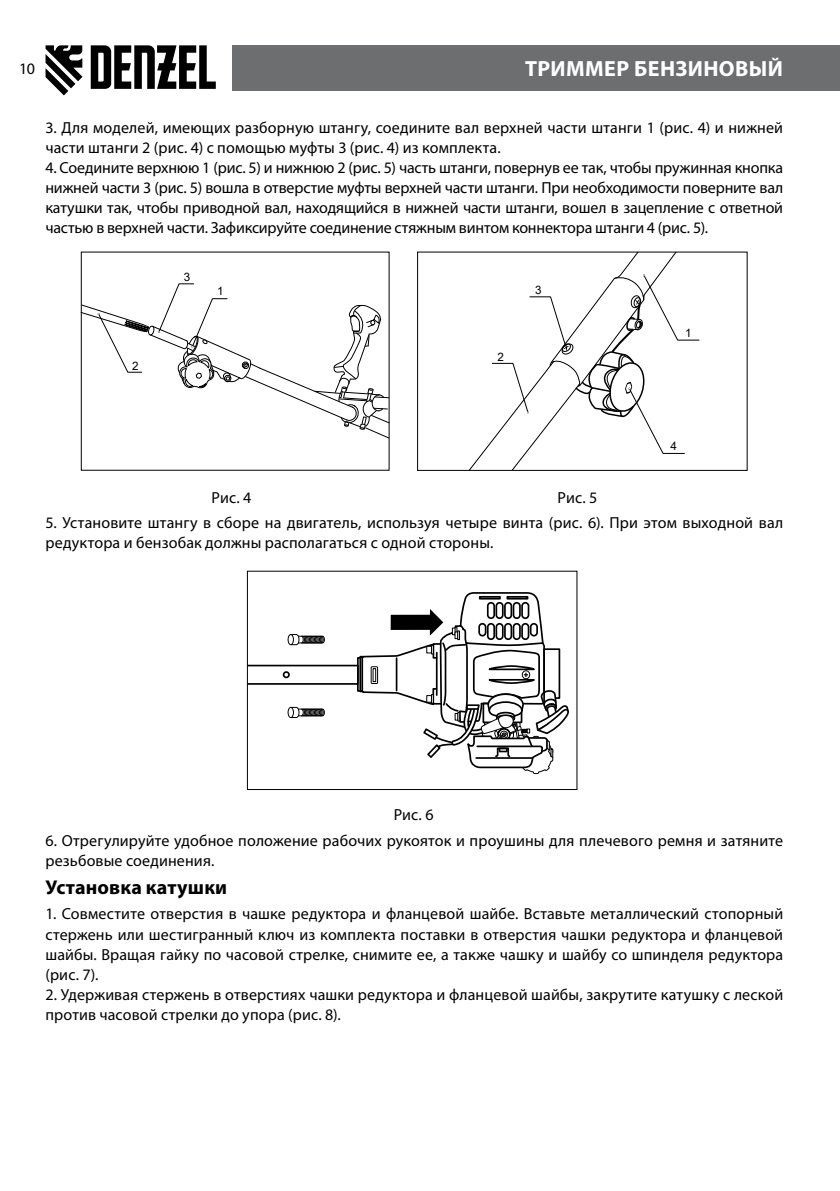
<style>
.page{position:relative;width:840px;height:1191px;background:#fff}
.page>*{position:absolute;margin:0;border:0;box-sizing:border-box;transform-origin:0 0}
.t1{font:700 22px "Myriad Pro";letter-spacing:.015em;color:#fff}
.t2{font:700 20px "Myriad Pro";letter-spacing:.01em;color:#000}
.t3{font:16px/20px "Myriad Pro";letter-spacing:.01em;color:#000}
.t4{font:11.6px "Arial";color:#000}
</style>
<div class="page">
<div style="left:232px;top:45px;width:607px;height:46px;background:#6d6e70"></div>
<svg style="left:45px;top:45px;width:37px;height:50px"></svg>
<svg style="left:91px;top:45px;width:125px;height:44px"></svg>
<svg style="left:467px;top:251px;width:232px;height:220px"></svg>
<svg style="left:80px;top:283px;width:310px;height:173px"></svg>
<div style="left:247px;top:570px;width:330px;height:220px;border:1px solid #000"></div>
<svg style="left:357px;top:592px;width:212px;height:182px"></svg>
<div style="left:247px;top:664px;width:111px;height:21px;border:2px solid #000"></div>
<div style="left:282px;top:671px;width:8px;height:7px;border:2px solid #000;border-radius:50%"></div>
<div style="left:287px;top:707px;width:7px;height:11px;border:1px solid #000;border-radius:50%"></div>
<svg style="left:290px;top:706px;width:35px;height:12px"></svg>
<div style="left:287px;top:634px;width:7px;height:11px;border:1px solid #000;border-radius:50%"></div>
<svg style="left:290px;top:634px;width:35px;height:11px"></svg>
<p class="t3" style="left:19px;top:60px;width:17px">10</p>
<h1 class="t1" style="left:525px;top:58px;width:259px">ТРИММЕР БЕНЗИНОВЫЙ</h1>
<p class="t3" style="left:45px;top:118px;width:738px">3. Для моделей, имеющих разборную штангу, соедините вал верхней части штанги 1 (рис. 4) и нижней части штанги 2 (рис. 4) с помощью муфты 3 (рис. 4) из комплекта.</p>
<p class="t3" style="left:45px;top:158px;width:739px;text-align:justify">4. Соедините верхнюю 1 (рис. 5) и нижнюю 2 (рис. 5) часть штанги, повернув ее так, чтобы пружинная кнопка нижней части 3 (рис. 5) вошла в отверстие муфты верхней части штанги. При необходимости поверните вал катушки так, чтобы приводной вал, находящийся в нижней части штанги, вошел в зацепление с ответной частью в верхней части. Зафиксируйте соединение стяжным винтом коннектора штанги 4 (рис. 5).</p>
<p class="t4" style="left:132px;top:359px;width:8px">2</p>
<p class="t4" style="left:183px;top:270px;width:8px">3</p>
<p class="t4" style="left:217px;top:284px;width:8px">1</p>
<p class="t4" style="left:497px;top:350px;width:8px">2</p>
<p class="t4" style="left:534px;top:284px;width:8px">3</p>
<p class="t4" style="left:684px;top:326px;width:8px">1</p>
<p class="t4" style="left:670px;top:439px;width:8px">4</p>
<p class="t3" style="left:211px;top:488px;width:41px">Рис. 4</p>
<p class="t3" style="left:557px;top:488px;width:41px">Рис. 5</p>
<p class="t3" style="left:45px;top:514px;width:738px">5. Установите штангу в сборе на двигатель, используя четыре винта (рис. 6). При этом выходной вал редуктора и бензобак должны располагаться с одной стороны.</p>
<p class="t3" style="left:393px;top:806px;width:41px">Рис. 6</p>
<p class="t3" style="left:45px;top:831px;width:739px">6. Отрегулируйте удобное положение рабочих рукояток и проушины для плечевого ремня и затяните резьбовые соединения.</p>
<p class="t2" style="left:45px;top:877px;width:183px">Установка катушки</p>
<p class="t3" style="left:45px;top:905px;width:739px;text-align:justify">1. Совместите отверстия в чашке редуктора и фланцевой шайбе. Вставьте металлический стопорный стержень или шестигранный ключ из комплекта поставки в отверстия чашки редуктора и фланцевой шайбы. Вращая гайку по часовой стрелке, снимите ее, а также чашку и шайбу со шпинделя редуктора (рис. 7).</p>
<p class="t3" style="left:45px;top:985px;width:739px">2. Удерживая стержень в отверстиях чашки редуктора и фланцевой шайбы, закрутите катушку с леской против часовой стрелки до упора (рис. 8).</p>
</div>
